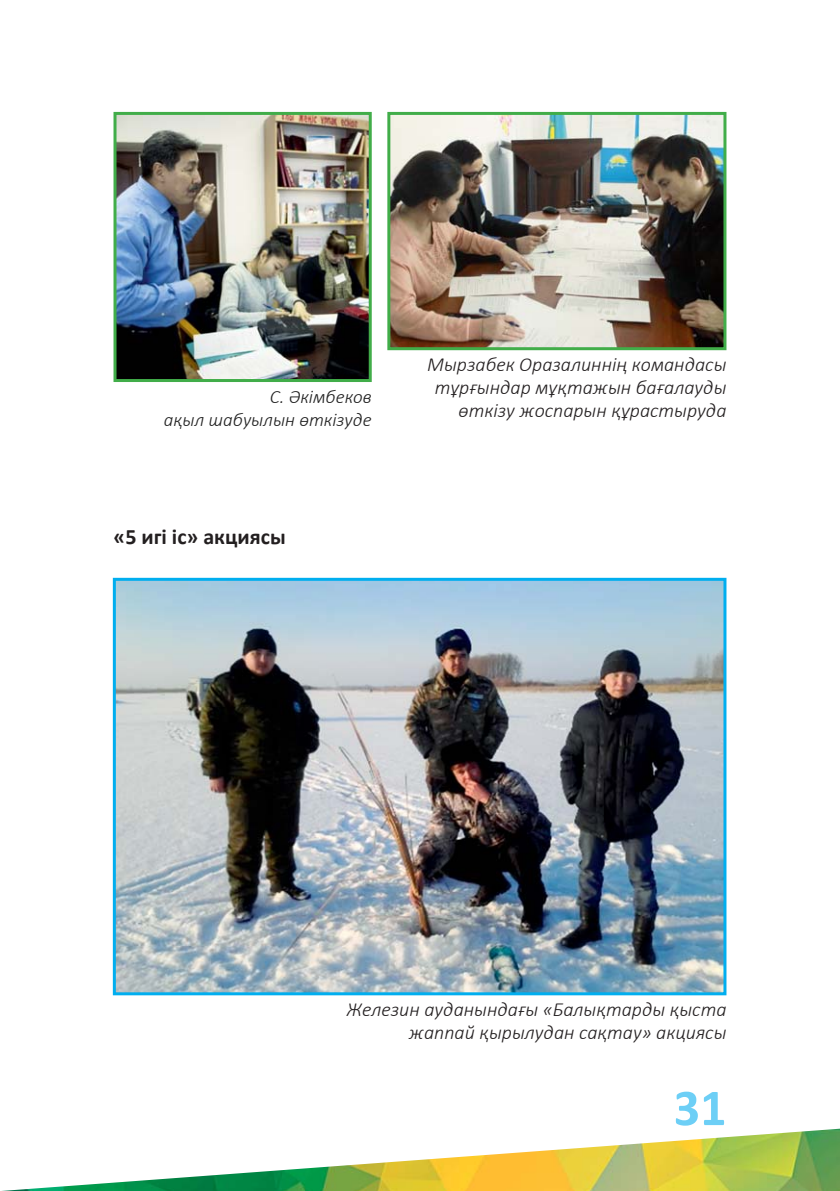
<style>
.page{position:relative;width:840px;height:1191px;background:#fff}
.page>*{position:absolute;margin:0;border:0;box-sizing:border-box;transform-origin:0 0}
.t1{font:700 52px "Calibri";color:#6dcff6}
.t2{font:700 22px "Calibri";color:#231f20}
.t3{font:italic 300 20px/23px "Calibri";color:#231f20;text-align:right}
.t4{font:italic 300 19px/23px "Calibri";color:#212121;text-align:right}
</style>
<div class="page">
<img style="left:2px;top:1128px;width:837px;height:63px">
<img style="left:117px;top:582px;width:605px;height:409px">
<div style="left:113px;top:578px;width:613px;height:417px;border:3px solid #00aeef"></div>
<img style="left:391px;top:116px;width:331px;height:230px">
<div style="left:387px;top:112px;width:339px;height:238px;border:3px solid #41ad49"></div>
<img style="left:117px;top:116px;width:250px;height:262px">
<div style="left:113px;top:112px;width:258px;height:270px;border:3px solid #41ad49"></div>
<p class="t4" style="left:164px;top:386px;width:209px">С. Әкімбеков<br>ақыл шабуылын өткізуде</p>
<p class="t2" style="left:113px;top:527px;width:174px">«5 игі іс» акциясы</p>
<p class="t3" style="left:427px;top:354px;width:300px">Мырзабек Оразалиннің командасы тұрғындар мұқтажын бағалауды өткізу жоспарын құрастыруда</p>
<p class="t3" style="left:346px;top:999px;width:381px">Железин ауданындағы «Балықтарды қыста жаппай қырылудан сақтау» акциясы</p>
<h1 class="t1" style="left:673px;top:1086px;width:54px">31</h1>
</div>
